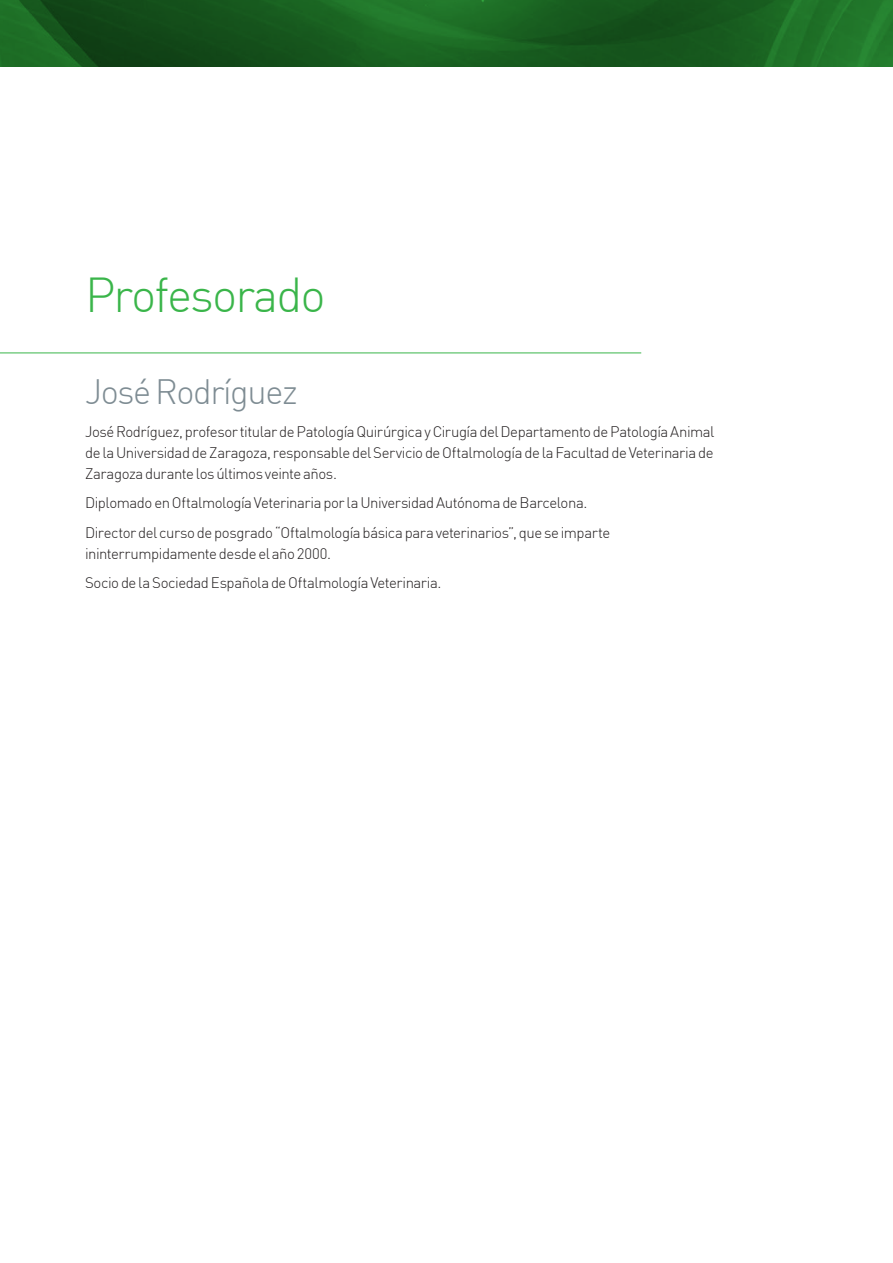
<style>
.page{position:relative;width:893px;height:1263px;background:#fff}
.page>*{position:absolute;margin:0;border:0;box-sizing:border-box;transform-origin:0 0}
.Dossier_titulo{font:300 48px "DIN";letter-spacing:-.04em;color:#3ab54a}
.Dossier_titulo2{font:300 34.5px "DIN";letter-spacing:-.04em;color:#7e8c93}
.Dossier_titulo2-2{font:300 15px/21px "DIN";letter-spacing:-.03em;color:#231f20;text-align:justify}
</style>
<div class="page">
<img style="left:0;top:0;width:893px;height:67px">
<hr style="left:0;top:353px;width:641px;height:1px;background:#3ab54a">
<p class="Dossier_titulo" style="left:85px;top:265px;width:242px">Profesorado</p>
<p class="Dossier_titulo2" style="left:85px;top:371px;width:214px">José Rodríguez</p>
<p class="Dossier_titulo2-2" style="left:85px;top:420px;width:631px">José Rodríguez, profesor titular de Patología Quirúrgica y Cirugía del Departamento de Patología Animal de la Universidad de Zaragoza, responsable del Servicio de Oftalmología de la Facultad de Veterinaria de Zaragoza durante los últimos veinte años.</p>
<p class="Dossier_titulo2-2" style="left:85px;top:492px;width:504px">Diplomado en Oftalmología Veterinaria por la Universidad Autónoma de Barcelona.</p>
<p class="Dossier_titulo2-2" style="left:85px;top:522px;width:527px">Director del curso de posgrado “Oftalmología básica para veterinarios”, que se imparte ininterrumpidamente desde el año 2000.</p>
<p class="Dossier_titulo2-2" style="left:85px;top:572px;width:358px">Socio de la Sociedad Española de Oftalmología Veterinaria.</p>
</div>
